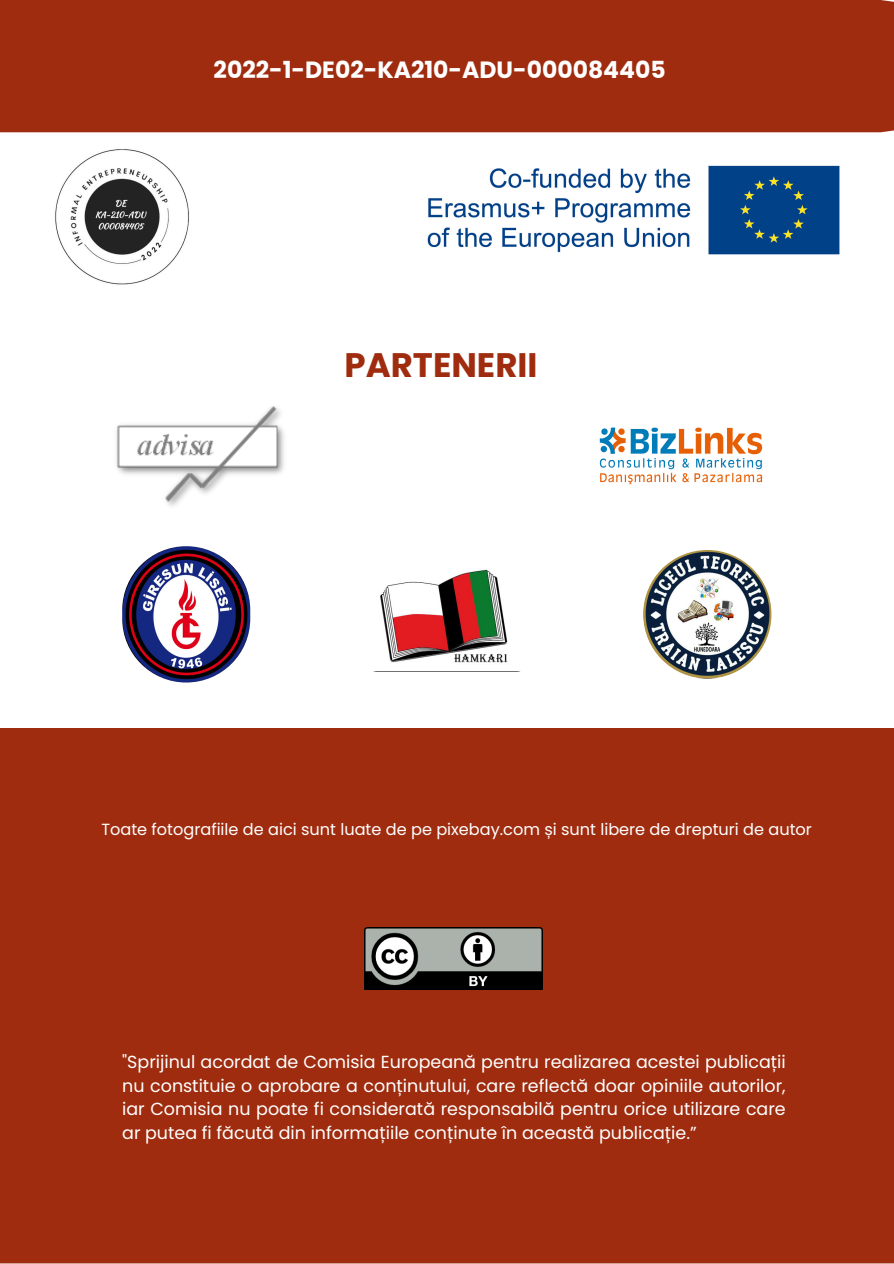
<style>
.page{position:relative;width:894px;height:1264px;background:#fff}
.page>*{position:absolute;margin:0;border:0;box-sizing:border-box;transform-origin:0 0}
.t1{font:700 34.05px "Poppins";color:#9f2c0f}
.t2{font:700 23.55px "Poppins";color:#fff}
.t3{font:17.4px/23.7px "Poppins";color:#fff;text-align:justify}
.t4{font:16.2px "Poppins";color:#fff}
</style>
<div class="page">
<div style="left:0;top:728px;width:893px;height:535px;background:#9f2c0f"></div>
<img style="left:427px;top:165px;width:413px;height:90px">
<img style="left:55px;top:149px;width:134px;height:136px">
<img style="left:364px;top:927px;width:178px;height:62px">
<div style="left:0;top:0;width:893px;height:132px;background:#9f2c0f"></div>
<img style="left:589px;top:418px;width:182px;height:77px;border-radius:11px">
<img style="left:122px;top:546px;width:128px;height:136px;border-radius:64px">
<img style="left:643px;top:550px;width:128px;height:128px">
<img style="left:367px;top:557px;width:159px;height:114px;border-radius:10px">
<img style="left:116px;top:406px;width:168px;height:100px">
<h2 class="t2" style="left:213px;top:54px;width:453px">2022-1-DE02-KA210-ADU-000084405</h2>
<h1 class="t1" style="left:344px;top:341px;width:194px">PARTENERII</h1>
<p class="t4" style="left:101px;top:817px;width:711px">Toate fotografiile de aici sunt luate de pe pixebay.com și sunt libere de drepturi de autor</p>
<p class="t3" style="left:122px;top:1050px;width:665px">"Sprijinul acordat de Comisia Europeană pentru realizarea acestei publicații nu constituie o aprobare a conținutului, care reflectă doar opiniile autorilor, iar Comisia nu poate fi considerată responsabilă pentru orice utilizare care ar putea fi făcută din informațiile conținute în această publicație.”</p>
</div>
